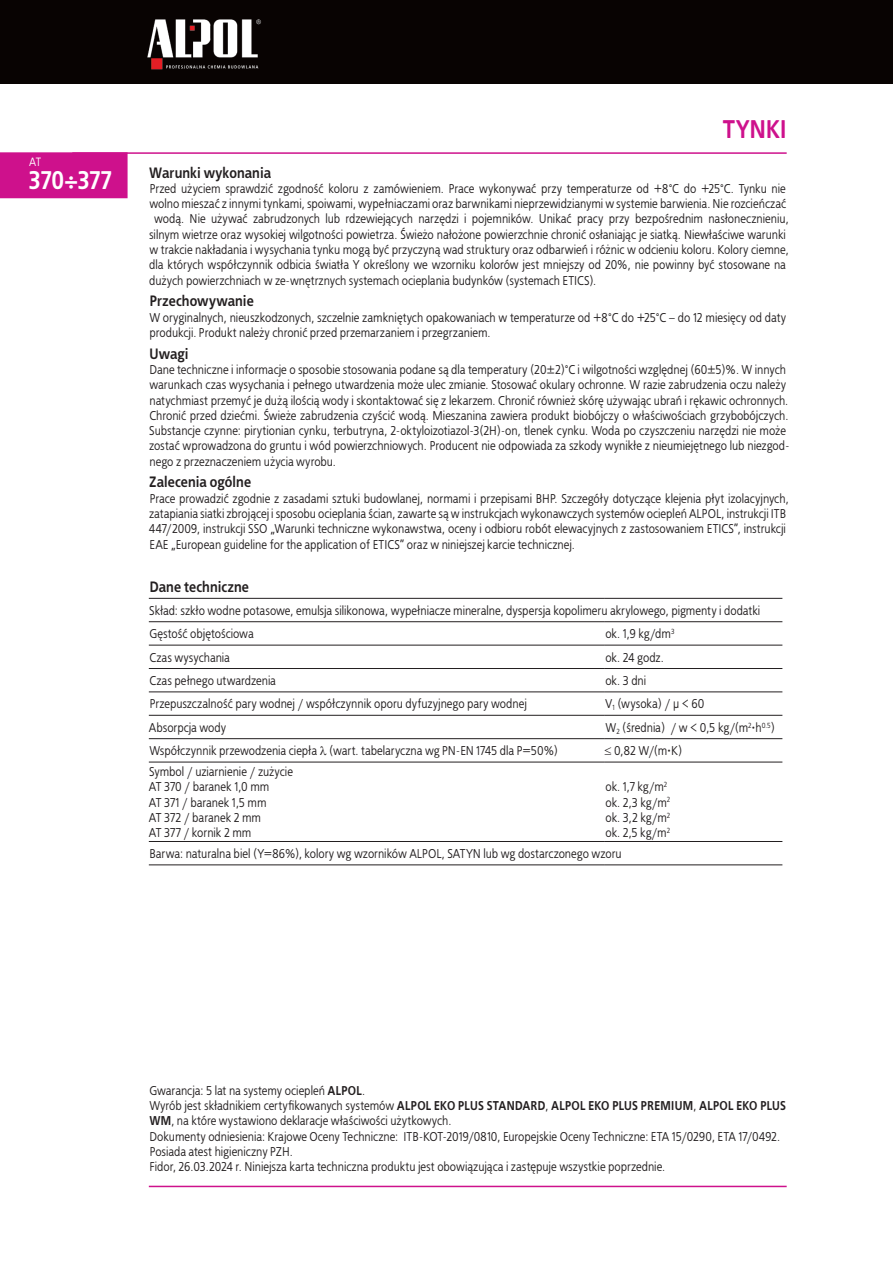
<style>
.page{position:relative;width:893px;height:1263px;background:#fff}
.page>*{position:absolute;margin:0;border:0;box-sizing:border-box;transform-origin:0 0}
.t1{font:700 25.5px "EFN Bureau COT";letter-spacing:-.01em;color:#fff}
.t2{font:700 25.5px "EFN Bureau COT";letter-spacing:.005em;color:#ce118c}
.t3{font:700 15px "EFN Bureau COT";color:#231f20}
.t4{font:12.75px/15.3px "EFN Bureau COT";letter-spacing:.01em;color:#231f20}
.t5{font:12px "EFN Bureau COT";color:#fff}
.s1{font-weight:700}
</style>
<div class="page">
<div style="left:0;top:0;width:893px;height:84px;background:#080302"></div>
<img style="left:147px;top:19px;width:114px;height:51px">
<hr style="left:149px;top:598px;width:456px;height:1px;background:#231f20">
<hr style="left:605px;top:598px;width:177px;height:1px;background:#231f20">
<hr style="left:149px;top:621px;width:456px;height:1px;background:#231f20">
<hr style="left:605px;top:621px;width:177px;height:1px;background:#231f20">
<hr style="left:149px;top:645px;width:456px;height:1px;background:#231f20">
<hr style="left:605px;top:645px;width:177px;height:1px;background:#231f20">
<hr style="left:149px;top:668px;width:456px;height:1px;background:#231f20">
<hr style="left:605px;top:668px;width:177px;height:1px;background:#231f20">
<hr style="left:149px;top:691px;width:456px;height:1px;background:#231f20">
<hr style="left:605px;top:691px;width:177px;height:1px;background:#231f20">
<hr style="left:149px;top:715px;width:456px;height:1px;background:#231f20">
<hr style="left:605px;top:715px;width:177px;height:1px;background:#231f20">
<hr style="left:149px;top:738px;width:456px;height:1px;background:#231f20">
<hr style="left:605px;top:738px;width:177px;height:1px;background:#231f20">
<hr style="left:149px;top:762px;width:456px;height:1px;background:#231f20">
<hr style="left:605px;top:762px;width:177px;height:1px;background:#231f20">
<hr style="left:149px;top:841px;width:456px;height:1px;background:#231f20">
<hr style="left:605px;top:841px;width:177px;height:1px;background:#231f20">
<hr style="left:149px;top:864px;width:456px;height:1px;background:#231f20">
<hr style="left:605px;top:864px;width:177px;height:1px;background:#231f20">
<hr style="left:149px;top:1186px;width:638px;height:1px;background:#ce118c">
<hr style="left:72px;top:152px;width:715px;height:2px;background:#ce118c">
<div style="left:0;top:152px;width:128px;height:46px;background:#ce118c"></div>
<p class="t5" style="left:29px;top:155px;width:13px">AT</p>
<h1 class="t1" style="left:29px;top:164px;width:85px">370÷377</h1>
<h1 class="t2" style="left:723px;top:113px;width:65px">TYNKI</h1>
<p class="t3" style="left:149px;top:163px;width:123px">Warunki wykonania</p>
<p class="t4" style="left:150px;top:181px;width:638px">Przed użyciem sprawdzić zgodność koloru z zamówieniem. Prace wykonywać przy temperaturze od +8°C do +25°C. Tynku nie</p>
<p class="t4" style="left:150px;top:196px;width:638px">wolno mieszać z innymi tynkami, spoiwami, wypełniaczami oraz barwnikami nieprzewidzianymi w systemie barwienia. Nie rozcieńczać</p>
<p class="t4" style="left:154px;top:212px;width:636px">wodą. Nie używać zabrudzonych lub rdzewiejących narzędzi i pojemników. Unikać pracy przy bezpośrednim nasłonecznieniu,</p>
<p class="t4" style="left:149px;top:227px;width:638px">silnym wietrze oraz wysokiej wilgotności powietrza. Świeżo nałożone powierzchnie chronić osłaniając je siatką. Niewłaściwe warunki</p>
<p class="t4" style="left:150px;top:242px;width:640px">w trakcie nakładania i wysychania tynku mogą być przyczyną wad struktury oraz odbarwień i różnic w odcieniu koloru. Kolory ciemne,</p>
<p class="t4" style="left:149px;top:258px;width:638px">dla których współczynnik odbicia światła Y określony we wzorniku kolorów jest mniejszy od 20%, nie powinny być stosowane na</p>
<p class="t4" style="left:149px;top:273px;width:448px">dużych powierzchniach w ze-wnętrznych systemach ocieplania budynków (systemach ETICS).</p>
<p class="t3" style="left:150px;top:292px;width:106px">Przechowywanie</p>
<p class="t4" style="left:149px;top:310px;width:638px">W oryginalnych, nieuszkodzonych, szczelnie zamkniętych opakowaniach w temperaturze od +8°C do +25°C – do 12 miesięcy od daty produkcji. Produkt należy chronić przed przemarzaniem i przegrzaniem.</p>
<p class="t3" style="left:150px;top:344px;width:41px">Uwagi</p>
<p class="t4" style="left:149px;top:362px;width:642px">Dane techniczne i informacje o sposobie stosowania podane są dla temperatury (20±2)°C i wilgotności względnej (60±5)%. W innych warunkach czas wysychania i pełnego utwardzenia może ulec zmianie. Stosować okulary ochronne. W razie zabrudzenia oczu należy natychmiast przemyć je dużą ilością wody i skontaktować się z lekarzem. Chronić również skórę używając ubrań i rękawic ochronnych.<br>Chronić przed dziećmi. Świeże zabrudzenia czyścić wodą. Mieszanina zawiera produkt biobójczy o właściwościach grzybobójczych.<br>Substancje czynne: pirytionian cynku, terbutryna, 2-oktyloizotiazol-3(2H)-on, tlenek cynku. Woda po czyszczeniu narzędzi nie może zostać wprowadzona do gruntu i wód powierzchniowych. Producent nie odpowiada za szkody wynikłe z nieumiejętnego lub niezgod&shy;nego z przeznaczeniem użycia wyrobu.</p>
<p class="t3" style="left:149px;top:473px;width:103px">Zalecenia ogólne</p>
<p class="t4" style="left:149px;top:491px;width:641px">Prace prowadzić zgodnie z zasadami sztuki budowlanej, normami i przepisami BHP. Szczegóły dotyczące klejenia płyt izolacyjnych, zatapiania siatki zbrojącej i sposobu ocieplania ścian, zawarte są w instrukcjach wykonawczych systemów ociepleń ALPOL, instrukcji ITB 447/2009, instrukcji SSO „Warunki techniczne wykonawstwa, oceny i odbioru robót elewacyjnych z zastosowaniem ETICS”, instrukcji EAE „European guideline for the application of ETICS” oraz w niniejszej karcie technicznej.</p>
<p class="t3" style="left:150px;top:577px;width:101px">Dane techniczne</p>
<p class="t4" style="left:149px;top:599px;width:612px;line-height:23.4px">Skład: szkło wodne potasowe, emulsja silikonowa, wypełniacze mineralne, dyspersja kopolimeru akrylowego, pigmenty i dodatki<br>Gęstość objętościowa</p>
<p class="t4" style="left:605px;top:626px;width:71px">ok. 1,9 kg/dm<sup>3</sup></p>
<p class="t4" style="left:149px;top:650px;width:82px">Czas wysychania</p>
<p class="t4" style="left:605px;top:650px;width:60px">ok. 24 godz.</p>
<p class="t4" style="left:149px;top:673px;width:128px">Czas pełnego utwardzenia</p>
<p class="t4" style="left:605px;top:673px;width:42px">ok. 3 dni</p>
<p class="t4" style="left:150px;top:697px;width:379px">Przepuszczalność pary wodnej / współczynnik oporu dyfuzyjnego pary wodnej</p>
<p class="t4" style="left:605px;top:697px;width:101px">V<sub>1</sub> (wysoka) / µ &lt; 60</p>
<p class="t4" style="left:149px;top:720px;width:79px">Absorpcja wody</p>
<p class="t4" style="left:605px;top:720px;width:171px">W<sub>2</sub> (średnia) / w &lt; 0,5 kg/(m<sup>2</sup>∙h<sup>0.5</sup>)</p>
<p class="t4" style="left:149px;top:743px;width:410px">Współczynnik przewodzenia ciepła (wart. tabelaryczna wg PN-EN 1745 dla P=50%)</p>
<p class="t4" style="left:604px;top:743px;width:79px">≤ 0,82 W/(m∙K)</p>
<p class="t4" style="left:149px;top:764px;width:145px">Symbol / uziarnienie / zużycie<br>AT 370 / baranek 1,0 mm<br>AT 371 / baranek 1,5 mm<br>AT 372 / baranek 2 mm<br>AT 377 / kornik 2 mm</p>
<p class="t4" style="left:605px;top:779px;width:66px">ok. 1,7 kg/m<sup>2 </sup>ok. 2,3 kg/m<sup>2 </sup>ok. 3,2 kg/m<sup>2 </sup>ok. 2,5 kg/m<sup>2</sup></p>
<p class="t4" style="left:150px;top:846px;width:474px">Barwa: naturalna biel (Y=86%), kolory wg wzorników ALPOL, SATYN lub wg dostarczonego wzoru</p>
<p class="t4" style="left:149px;top:1083px;width:638px">Gwarancja: 5 lat na systemy ociepleń <span class="s1">ALPOL</span>.<br>Wyrób jest składnikiem certyfikowanych systemów <span class="s1">ALPOL EKO PLUS STANDARD</span>, <span class="s1">ALPOL EKO PLUS PREMIUM</span>, <span class="s1">ALPOL EKO PLUS WM</span>, na które wystawiono deklaracje właściwości użytkowych.<br>Dokumenty odniesienia: Krajowe Oceny Techniczne: ITB-KOT-2019/0810, Europejskie Oceny Techniczne: ETA 15/0290, ETA 17/0492.<br>Posiada atest higieniczny PZH.<br>Fidor, 26.03.2024 r. Niniejsza karta techniczna produktu jest obowiązująca i zastępuje wszystkie poprzednie.</p>
</div>
